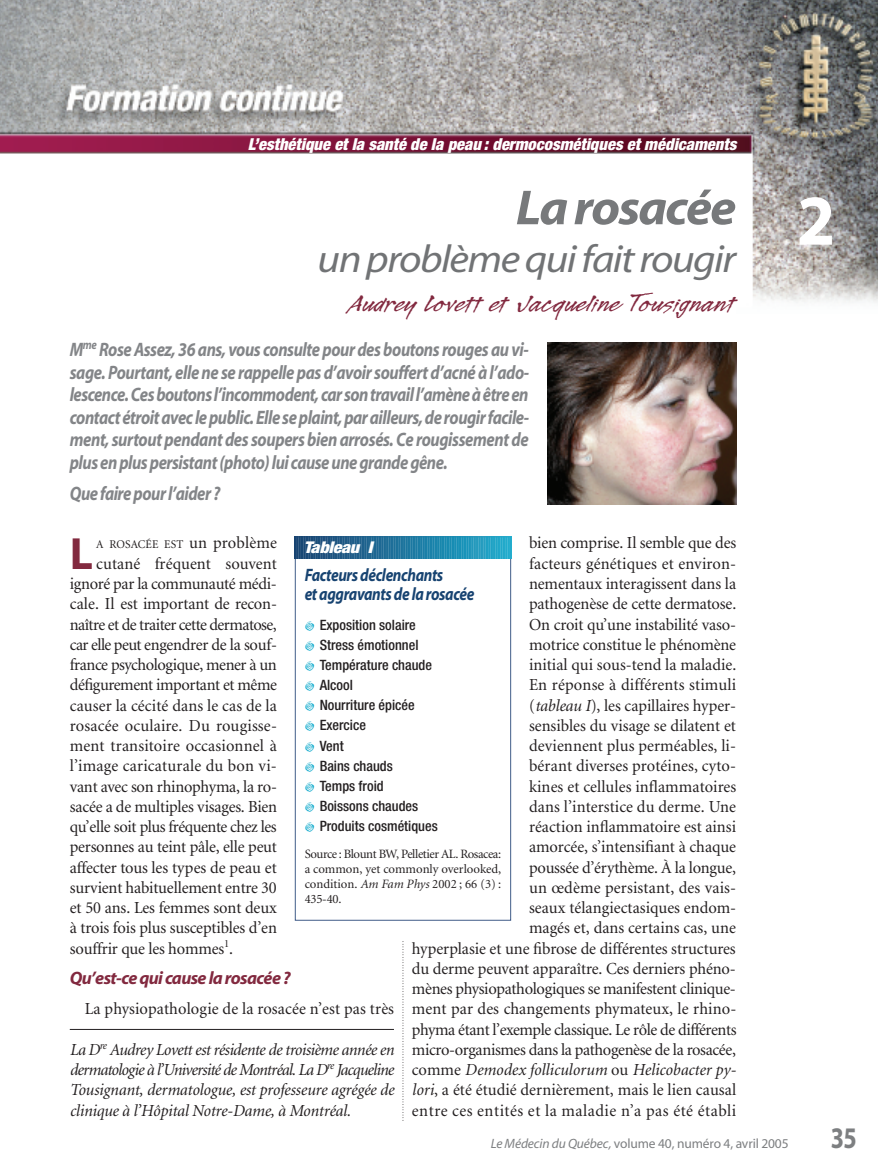
<style>
.page{position:relative;width:878px;height:1175px;background:#fff}
.page>*{position:absolute;margin:0;border:0;box-sizing:border-box;transform-origin:0 0}
.t1{font:700 72px "Myriad";color:#fff}
.t2{font:italic 700 49.5px "Myriad";letter-spacing:-.035em;color:#77797b;scale:1.05 1}
.t3{font:700 45.3px "Myriad";color:#82293f}
.t4{font:italic 39px "Myriad";letter-spacing:-.035em;color:#717375;scale:1.1 1}
.t5{font:700 30px "Myriad";color:#7d7f81;scale:.8 1}
.t6{font:27px "Legault Std";color:#82293f;scale:1.2 1}
.t7{font:italic 700 19.5px/22.5px "Myriad";letter-spacing:-.03em;color:#838588;text-align:justify;scale:.85 1}
.t8{font:italic 700 18px/19.5px "Myriad";letter-spacing:-.025em;color:#174371;scale:.85 1}
.t9{font:italic 700 18px "Myriad";letter-spacing:-.035em;color:#82293f}
.t10{font:16.8px/20.2px "Minion";letter-spacing:-.005em;color:#231f20;text-align:justify}
.t11{font:italic 16.8px/20.2px "Minion";letter-spacing:-.01em;color:#231f20;text-align:justify}
.t12{font:italic 900 condensed 16.5px "Helvetica Neue";color:#fff}
.t13{font:italic 900 condensed 16.2px "Helvetica Neue";letter-spacing:-.015em;color:#fff;scale:1.11 1}
.t14{font:500 condensed 14.25px/20.1px "Helvetica Neue";color:#231f20}
.t15{font:13.5px "Myriad";letter-spacing:-.01em;color:#7d7f81}
.t16{font:12.75px/15px "Minion";color:#231f20;text-align:justify}
.t17{font:11.85px "Minion";letter-spacing:.015em;color:#231f20}
.s1{font-size:16.8px}
.s2{font-style:italic}
</style>
<div class="page">
<img style="left:0;top:0;width:878px;height:303px">
<svg style="left:402px;top:941px;width:1px;height:177px"></svg>
<hr style="left:70px;top:1029px;width:324px;height:1px;background:#231f20">
<div style="left:295px;top:536px;width:216px;height:384px;border:1px solid #405c88"></div>
<svg style="left:295px;top:536px;width:217px;height:23px"></svg>
<img style="left:547px;top:342px;width:189px;height:162px">
<p class="t12" style="left:248px;top:138px;width:490px">L’esthétique et la santé de la peau : dermocosmétiques et médicaments</p>
<h2 class="t2" style="left:516px;top:189px;width:211px">La rosacée</h2>
<h3 class="t4" style="left:317px;top:244px;width:382px">un problème qui fait rougir</h3>
<h3 class="t6" style="left:350px;top:286px;width:323px">Audrey Lovett et Jacqueline Tousignant</h3>
<p class="t7" style="left:70px;top:340px;width:542px">M<sup>me</sup> Rose Assez, 36 ans, vous consulte pour des boutons rouges au vi&shy;sage. Pourtant, elle ne se rappelle pas d’avoir souffert d’acné à l’ado&shy;lescence. Ces boutons l’incommodent, car son travail l’amène à être en contact étroit avec le public. Elle se plaint, par ailleurs, de rougir facile&shy;ment, surtout pendant des soupers bien arrosés. Ce rougissement de plus en plus persistant (photo) lui cause une grande gêne.</p>
<p class="t7" style="left:70px;top:484px;width:179px">Que faire pour l’aider ?</p>
<h1 class="t1" style="left:796px;top:193px;width:40px">2</h1>
<h3 class="t3" style="left:70px;top:536px;width:25px">L</h3>
<p class="t17" style="left:96px;top:540px;width:182px">A ROSACÉE EST <span class="s1">un problème</span></p>
<p class="t10" style="left:412px;top:534px;width:326px;text-align:right">bien comprise. Il semble que des<br>facteurs génétiques et environ-<br>nementaux interagissent dans la<br>pathogenèse de cette dermatose.<br>On croit qu’une instabilité vaso-<br>motrice constitue le phénomène<br>initial qui sous-tend la maladie.<br>En réponse à différents stimuli<br>(<span class="s2">tableau I</span>), les capillaires hyper-<br>sensibles du visage se dilatent et<br>deviennent plus perméables, li-<br>bérant diverses protéines, cyto-<br>kines et cellules inflammatoires<br>dans l’interstice du derme. Une<br>réaction inflammatoire est ainsi<br>amorcée, s’intensifiant à chaque<br>poussée d’érythème. À la longue,<br>un œdème persistant, des vais-<br>seaux télangiectasiques endom-<br>magés et, dans certains cas, une<br>hyperplasie et une fibrose de différentes structures du derme peuvent apparaître. Ces derniers phéno&shy;mènes physiopathologiques se manifestent clinique&shy;ment par des changements phymateux, le rhino&shy;phyma étant l’exemple classique. Le rôle de différents micro-organismes dans la pathogenèse de la rosacée, comme <span class="s2">Demodex folliculorum</span> ou <span class="s2">Helicobacter py&shy;lori</span>, a été étudié dernièrement, mais le lien causal entre ces entités et la maladie n’a pas été établi</p>
<p class="t15" style="left:490px;top:1138px;width:299px"><span class="s2">Le Médecin du Québec,</span> volume 40, numéro 4, avril 2005</p>
<p class="t13" style="left:304px;top:541px;width:63px">Tableau I</p>
<p class="t10" style="left:70px;top:554px;width:209px;text-indent:26px">cutané fréquent souvent ignoré par la communauté médi&shy;cale. Il est important de recon&shy;naître et de traiter cette dermatose, car elle peut engendrer de la souf&shy;france psychologique, mener à un défigurement important et même causer la cécité dans le cas de la rosacée oculaire. Du rougisse&shy;ment transitoire occasionnel à l’image caricaturale du bon vi&shy;vant avec son rhinophyma, la ro&shy;sacée a de multiples visages. Bien qu’elle soit plus fréquente chez les personnes au teint pâle, elle peut affecter tous les types de peau et survient habituellement entre 30 et 50 ans. Les femmes sont deux à trois fois plus susceptibles d’en souffrir que les hommes<sup>1</sup>.</p>
<p class="t9" style="left:70px;top:970px;width:222px">Qu’est-ce qui cause la rosacée ?</p>
<p class="t10" style="left:85px;top:1000px;width:311px">La physiopathologie de la rosacée n’est pas très</p>
<p class="t8" style="left:304px;top:567px;width:201px">Facteurs déclenchants<br>et aggravants de la rosacée</p>
<p class="t14" style="left:320px;top:615px;width:120px">Exposition solaire<br>Stress émotionnel<br>Température chaude<br>Alcool<br>Nourriture épicée<br>Exercice<br>Vent<br>Bains chauds<br>Temps froid<br>Boissons chaudes<br>Produits cosmétiques</p>
<p class="t16" style="left:304px;top:847px;width:198px">Source: Blount BW, Pelletier AL. Rosacea: a common, yet commonly overlooked, condition. <span class="s2">Am Fam Phys</span> 2002 ; 66 (3) :<br>435-40.</p>
<p class="t11" style="left:70px;top:1040px;width:326px">La D<sup>re</sup> Audrey Lovett est résidente de troisième année en dermatologie à l’Université de Montréal. La D<sup>re</sup> Jacqueline Tousignant, dermatologue, est professeure agrégée de clinique à l’Hôpital Notre-Dame, à Montréal.</p>
<h3 class="t5" style="left:830px;top:1126px;width:34px">35</h3>
</div>
